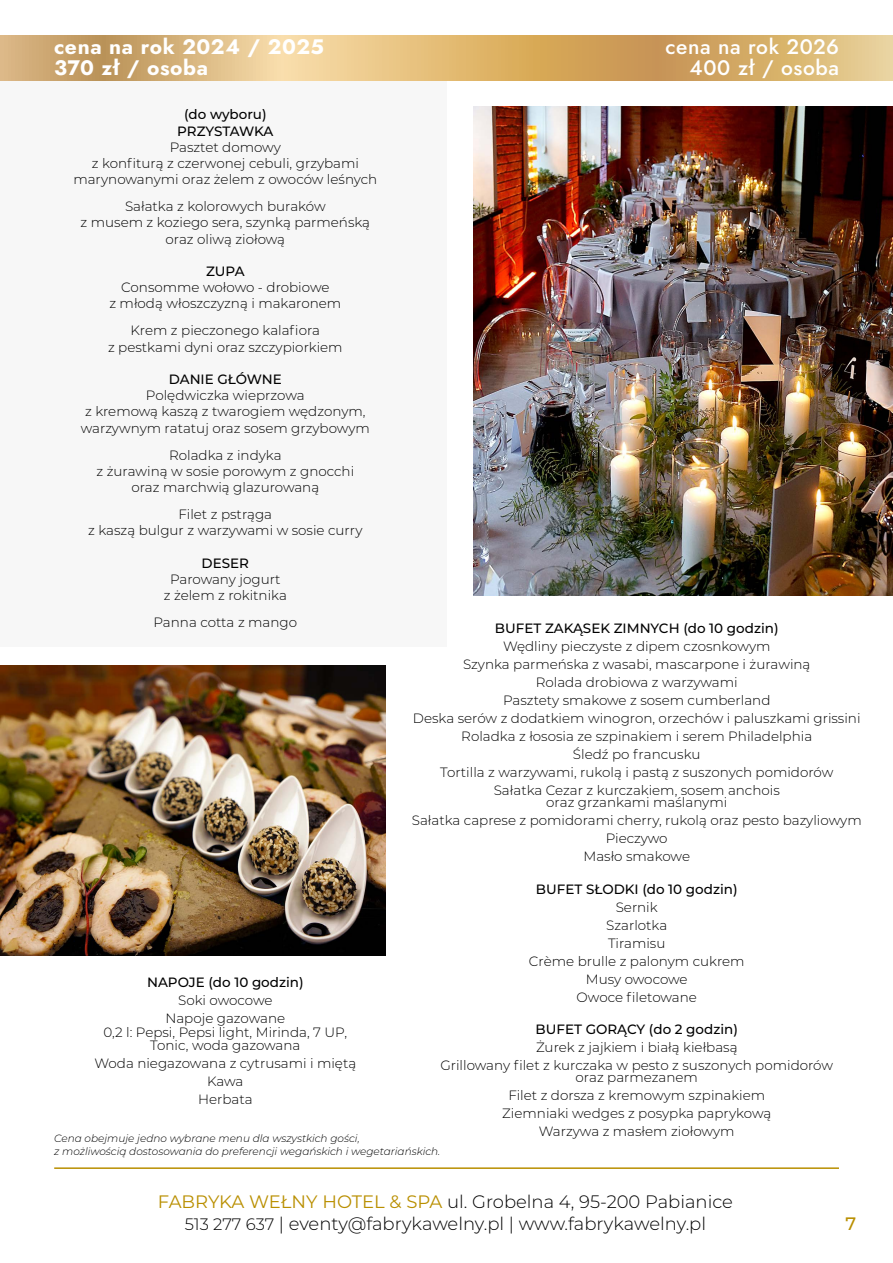
<style>
.page{position:relative;width:893px;height:1263px;background:#fff}
.page>*{position:absolute;margin:0;border:0;box-sizing:border-box;transform-origin:0 0}
.t1{font:700 21px/21px "Jost";letter-spacing:.03em;color:#fff}
.t2{font:500 21px/21px "Jost";letter-spacing:.025em;color:#fff;text-align:right}
.t3{font:300 18px/21.6px "Montserrat";color:#000;text-align:center}
.t4{font:500 18px "Montserrat";color:#b98f00}
.t5{font:300 13.5px/18px "Montserrat";color:#000;text-align:center}
.t6{font:500 13.5px/16.2px "Montserrat";color:#000;text-align:center}
.t7{font:italic 300 10.5px/12.6px "Montserrat";color:#000}
.s1{font-weight:400;color:#b98f00}
.s2{font-size:16.5px}
</style>
<div class="page">
<div style="left:0;top:81px;width:446px;height:565px;background:#f7f7f7"></div>
<svg style="left:0;top:35px;width:893px;height:46px;background:#dab475"></svg>
<img style="left:473px;top:106px;width:420px;height:489px">
<img style="left:0;top:665px;width:385px;height:290px">
<hr style="left:54px;top:1167px;width:785px;height:2px;background:#b98f00">
<h1 class="t1" style="left:54px;top:37px;width:272px">cena na rok 2024 / 2025<br>370 zł / osoba</h1>
<h1 class="t2" style="left:665px;top:37px;width:175px">cena na rok 2026<br>400 zł / osoba</h1>
<p class="t6" style="left:177px;top:106px;width:98px">(do wyboru)<br>PRZYSTAWKA</p>
<p class="t5" style="left:73px;top:138px;width:305px;line-height:16.2px">Pasztet domowy<br>z konfiturą z czerwonej cebuli, grzybami marynowanymi oraz żelem z owoców leśnych</p>
<p class="t5" style="left:81px;top:198px;width:291px;line-height:16.2px">Sałatka z kolorowych buraków<br>z musem z koziego sera, szynką parmeńską oraz oliwą ziołową</p>
<p class="t6" style="left:206px;top:263px;width:40px">ZUPA</p>
<p class="t5" style="left:109px;top:279px;width:233px;line-height:16.2px">Consomme wołowo - drobiowe<br>z młodą włoszczyzną i makaronem</p>
<p class="t5" style="left:108px;top:322px;width:236px;line-height:16.2px">Krem z pieczonego kalafiora<br>z pestkami dyni oraz szczypiorkiem</p>
<p class="t6" style="left:169px;top:371px;width:115px">DANIE GŁÓWNE</p>
<p class="t5" style="left:81px;top:387px;width:291px;line-height:16.2px">Polędwiczka wieprzowa<br>z kremową kaszą z twarogiem wędzonym, warzywnym ratatuj oraz sosem grzybowym</p>
<p class="t5" style="left:97px;top:446px;width:259px;line-height:16.2px">Roladka z indyka<br>z żurawiną w sosie porowym z gnocchi oraz marchwią glazurowaną</p>
<p class="t5" style="left:88px;top:506px;width:276px;line-height:16.2px">Filet z pstrąga<br>z kaszą bulgur z warzywami w sosie curry</p>
<p class="t6" style="left:202px;top:554px;width:49px">DESER</p>
<p class="t5" style="left:164px;top:570px;width:125px;line-height:16.2px">Parowany jogurt<br>z żelem z rokitnika</p>
<p class="t5" style="left:154px;top:613px;width:145px">Panna cotta z mango</p>
<p class="t6" style="left:495px;top:620px;width:285px">BUFET ZAKĄSEK ZIMNYCH (do 10 godzin)</p>
<p class="t5" style="left:413px;top:637px;width:449px">Wędliny pieczyste z dipem czosnkowym<br>Szynka parmeńska z wasabi, mascarpone i żurawiną<br>Rolada drobiowa z warzywami<br>Pasztety smakowe z sosem cumberland<br>Deska serów z dodatkiem winogron, orzechów i paluszkami grissini Roladka z łososia ze szpinakiem i serem Philadelphia<br>Śledź po francusku<br>Tortilla z warzywami, rukolą i pastą z suszonych pomidorów<br>Sałatka Cezar z kurczakiem, sosem anchois</p>
<p class="t5" style="left:412px;top:793px;width:451px">oraz grzankami maślanymi<br>Sałatka caprese z pomidorami cherry, rukolą oraz pesto bazyliowym<br>Pieczywo<br>Masło smakowe</p>
<p class="t6" style="left:536px;top:880px;width:203px">BUFET SŁODKI (do 10 godzin)</p>
<p class="t5" style="left:529px;top:897px;width:217px">Sernik<br>Szarlotka<br>Tiramisu<br>Crème brulle z palonym cukrem<br>Musy owocowe<br>Owoce filetowane</p>
<p class="t6" style="left:536px;top:1020px;width:204px">BUFET GORĄCY (do 2 godzin)</p>
<p class="t5" style="left:440px;top:1038px;width:394px">Żurek z jajkiem i białą kiełbasą<br>Grillowany filet z kurczaka w pesto z suszonych pomidorów</p>
<p class="t5" style="left:502px;top:1068px;width:271px">oraz parmezanem<br>Filet z dorsza z kremowym szpinakiem<br>Ziemniaki wedges z posypka paprykową<br>Warzywa z masłem ziołowym</p>
<p class="t6" style="left:147px;top:974px;width:158px">NAPOJE (do 10 godzin)</p>
<p class="t5" style="left:165px;top:991px;width:121px">Soki owocowe<br>Napoje gazowane</p>
<p class="t5" style="left:104px;top:1024px;width:245px;line-height:13.5px">0,2 l: Pepsi, Pepsi light, Mirinda, 7 UP,<br>Tonic, woda gazowana</p>
<p class="t5" style="left:94px;top:1054px;width:263px">Woda niegazowana z cytrusami i miętą<br>Kawa<br>Herbata</p>
<p class="t7" style="left:54px;top:1131px;width:388px">Cena obejmuje jedno wybrane menu dla wszystkich gości,<br>z możliwością dostosowania do preferencji wegańskich i wegetariańskich.</p>
<h2 class="t3" style="left:158px;top:1190px;width:576px"><span class="s1">FABRYKA WEŁNY HOTEL &amp; SPA</span> ul. Grobelna 4, 95-200 Pabianice<br><span class="s2">513 277 637</span> | eventy@fabrykawelny.pl | www.fabrykawelny.pl</h2>
<h2 class="t4" style="left:845px;top:1211px;width:12px">7</h2>
</div>
